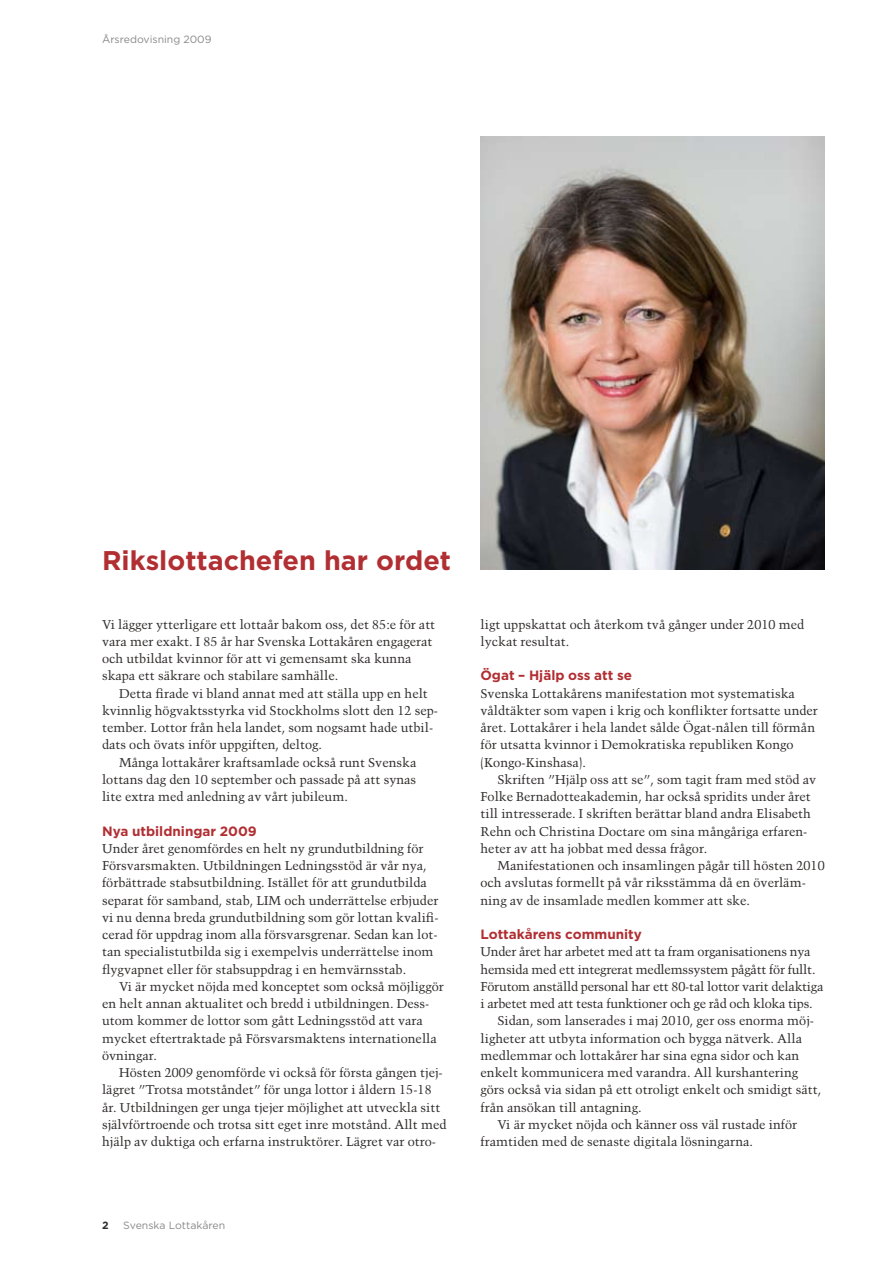
<style>
.page{position:relative;width:893px;height:1263px;background:#fff}
.page>*{position:absolute;margin:0;border:0;box-sizing:border-box;transform-origin:0 0}
.t1{font:700 27px "Gotham";color:#b12e32}
.t2{font:700 13.5px "Gotham";color:#b12e32}
.t3{font:12.75px/17.2px "Trump Mediaeval LT Std";color:#2f2c2b}
.t4{font:12.75px "Trump Mediaeval LT Std";letter-spacing:-.02em;color:#2f2c2b}
.t5{font:10.5px "Gotham";color:#88898a}
.t6{font:700 10.5px "Gotham";color:#2f2c2b}
</style>
<div class="page">
<img style="left:480px;top:136px;width:345px;height:434px">
<p class="t5" style="left:102px;top:32px;width:111px">Årsredovisning 2009</p>
<h1 class="t1" style="left:102px;top:542px;width:351px">Rikslottachefen har ordet</h1>
<p class="t3" style="left:102px;top:615px;width:335px">Vi lägger ytterligare ett lottaår bakom oss, det 85:e för att vara mer exakt. I 85 år har Svenska Lottakåren engagerat och utbildat kvinnor för att vi gemensamt ska kunna skapa ett säkrare och stabilare samhälle.</p>
<p class="t3" style="left:119px;top:684px;width:310px">Detta firade vi bland annat med att ställa upp en helt</p>
<p class="t3" style="left:102px;top:702px;width:338px">kvinnlig högvaktsstyrka vid Stockholms slott den 12 sep-</p>
<p class="t3" style="left:102px;top:719px;width:333px">tember. Lottor från hela landet, som nogsamt hade utbil-</p>
<p class="t3" style="left:102px;top:736px;width:221px">dats och övats inför uppgiften, deltog.</p>
<p class="t3" style="left:119px;top:753px;width:299px">Många lottakårer kraftsamlade också runt Svenska</p>
<p class="t3" style="left:102px;top:771px;width:316px">lottans dag den 10 september och passade på att synas</p>
<p class="t3" style="left:102px;top:788px;width:247px">lite extra med anledning av vårt jubileum.</p>
<p class="t2" style="left:102px;top:822px;width:156px">Nya utbildningar 2009</p>
<p class="t3" style="left:102px;top:840px;width:338px">Under året genomfördes en helt ny grundutbildning för Försvarsmakten. Utbildningen Ledningsstöd är vår nya, förbättrade stabsutbildning. Istället för att grundutbilda separat för samband, stab, LIM och underrättelse erbjuder vi nu denna breda grundutbildning som gör lottan kvalifi&shy;cerad för uppdrag inom alla försvarsgrenar. Sedan kan lot&shy;tan specialistutbilda sig i exempelvis underrättelse inom flygvapnet eller för stabsuppdrag i en hemvärnsstab.</p>
<p class="t3" style="left:102px;top:978px;width:343px;text-indent:17px">Vi är mycket nöjda med konceptet som också möjliggör en helt annan aktualitet och bredd i utbildningen. Dess&shy;utom kommer de lottor som gått Ledningsstöd att vara mycket eftertraktade på Försvarsmaktens internationella övningar.</p>
<p class="t3" style="left:102px;top:1064px;width:346px;text-indent:17px">Hösten 2009 genomförde vi också för första gången tjej&shy;lägret ”Trotsa motståndet” för unga lottor i åldern 15-18 år. Utbildningen ger unga tjejer möjlighet att utveckla sitt självförtroende och trotsa sitt eget inre motstånd. Allt med hjälp av duktiga och erfarna instruktörer. Lägret var otro-</p>
<p class="t6" style="left:102px;top:1218px;width:8px">2</p>
<p class="t5" style="left:123px;top:1218px;width:103px">Svenska Lottakåren</p>
<p class="t3" style="left:480px;top:615px;width:325px">ligt uppskattat och återkom två gånger under 2010 med lyckat resultat.</p>
<p class="t2" style="left:480px;top:667px;width:153px">Ögat – Hjälp oss att se</p>
<p class="t3" style="left:480px;top:684px;width:339px">Svenska Lottakårens manifestation mot systematiska våldtäkter som vapen i krig och konflikter fortsatte under året. Lottakårer i hela landet sålde Ögat-nålen till förmån för utsatta kvinnor i Demokratiska republiken Kongo (Kongo-Kinshasa).</p>
<p class="t3" style="left:480px;top:771px;width:337px;text-indent:17px">Skriften ”Hjälp oss att se”, som tagit fram med stöd av Folke Bernadotteakademin, har också spridits under året till intresserade. I skriften berättar bland andra Elisabeth Rehn och Christina Doctare om sina mångåriga erfaren&shy;heter av att ha jobbat med dessa frågor.</p>
<p class="t3" style="left:480px;top:857px;width:346px;text-indent:17px">Manifestationen och insamlingen pågår till hösten 2010 och avslutas formellt på vår riksstämma då en överläm&shy;ning av de insamlade medlen kommer att ske.</p>
<p class="t2" style="left:480px;top:925px;width:163px">Lottakårens community</p>
<p class="t4" style="left:480px;top:944px;width:332px">Under året har arbetet med att ta fram organisationens nya</p>
<p class="t4" style="left:480px;top:961px;width:337px">hemsida med ett integrerat medlemssystem pågått för fullt.</p>
<p class="t4" style="left:480px;top:979px;width:344px">Förutom anställd personal har ett 80-tal lottor varit delaktiga</p>
<p class="t4" style="left:480px;top:996px;width:334px">i arbetet med att testa funktioner och ge råd och kloka tips.</p>
<p class="t3" style="left:497px;top:1012px;width:318px">Sidan, som lanserades i maj 2010, ger oss enorma möj-</p>
<p class="t3" style="left:480px;top:1029px;width:323px">ligheter att utbyta information och bygga nätverk. Alla</p>
<p class="t3" style="left:480px;top:1047px;width:320px">medlemmar och lottakårer har sina egna sidor och kan</p>
<p class="t3" style="left:480px;top:1064px;width:319px">enkelt kommunicera med varandra. All kurshantering</p>
<p class="t3" style="left:480px;top:1081px;width:342px">görs också via sidan på ett otroligt enkelt och smidigt sätt,</p>
<p class="t3" style="left:480px;top:1098px;width:163px">från ansökan till antagning.</p>
<p class="t3" style="left:497px;top:1116px;width:301px">Vi är mycket nöjda och känner oss väl rustade inför</p>
<p class="t3" style="left:480px;top:1133px;width:274px">framtiden med de senaste digitala lösningarna.</p>
</div>
